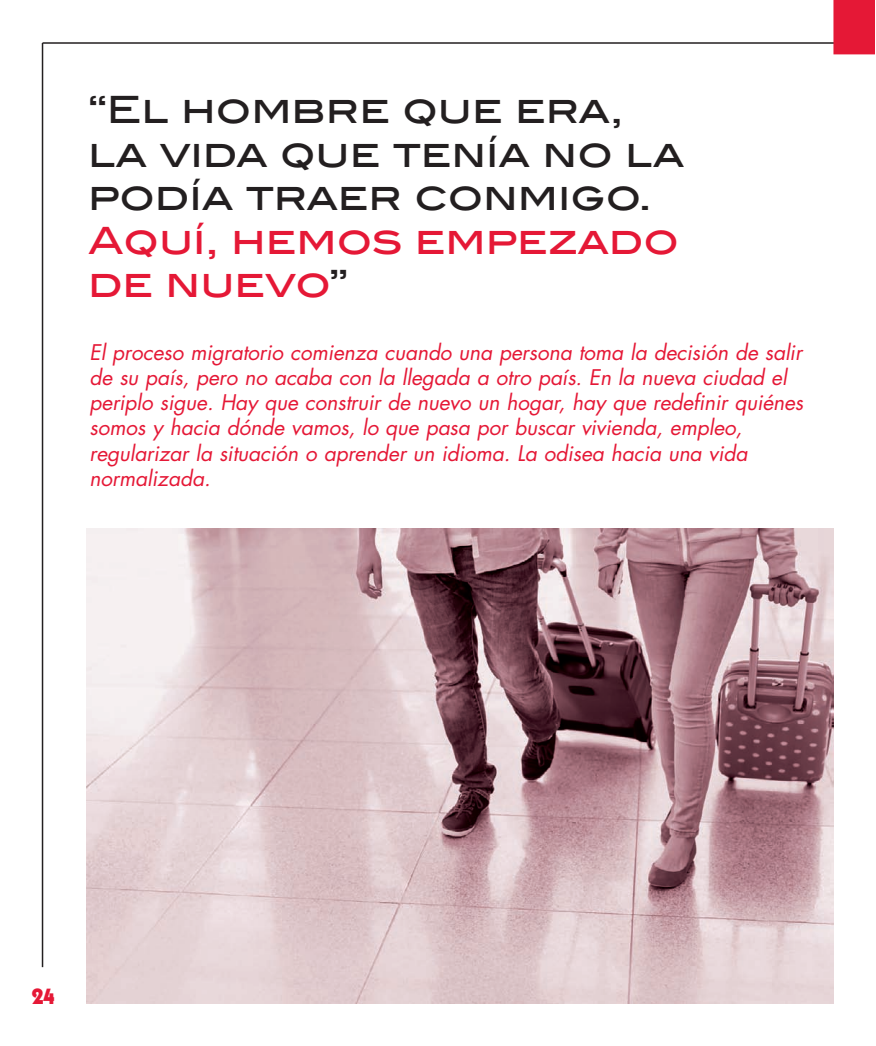
<style>
.page{position:relative;width:876px;height:1046px;background:#fff}
.page>*{position:absolute;margin:0;border:0;box-sizing:border-box;transform-origin:0 0}
.t1{font:500 37.5px/43.5px "Blair Md ITCTT";color:#231f20}
.t2{font:500 37.5px/43.5px "Blair Md ITCTT";color:#e51836}
.t3{font:900 22.5px "Kabel";color:#e51836}
.t4{font:italic 21px/25.2px "Futura Std";letter-spacing:-.005em;color:#e51836}
.s1{color:#231f20}
</style>
<div class="page">
<hr style="left:43px;top:42px;width:831px;height:2px;background:#231f20">
<div style="left:833px;top:0;width:41px;height:54px;background:#e51836"></div>
<hr style="left:42px;top:43px;width:1px;height:924px;background:#231f20">
<img style="left:87px;top:528px;width:746px;height:476px">
<h1 class="t1" style="left:88px;top:84px;width:598px">“El hombre que era, la vida que tenía no la podía traer conmigo.</h1>
<h1 class="t2" style="left:88px;top:214px;width:592px">Aquí, hemos empezado de nuevo<span class="s1">”</span></h1>
<p class="t4" style="left:90px;top:341px;width:715px">El proceso migratorio comienza cuando una persona toma la decisión de salir de su país, pero no acaba con la llegada a otro país. En la nueva ciudad el periplo sigue. Hay que construir de nuevo un hogar, hay que redefinir quiénes somos y hacia dónde vamos, lo que pasa por buscar vivienda, empleo, regularizar la situación o aprender un idioma. La odisea hacia una vida normalizada.</p>
<p class="t3" style="left:32px;top:988px;width:24px">24</p>
</div>
